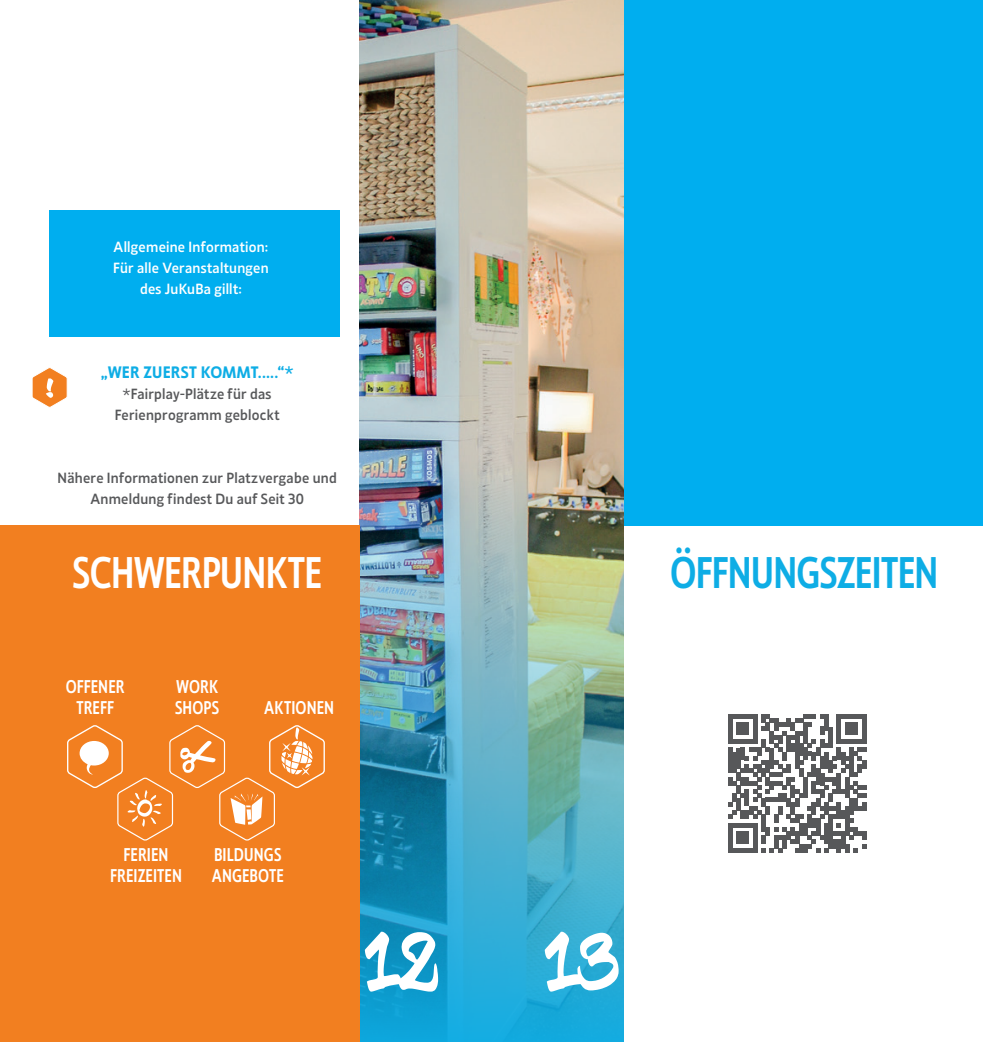
<style>
.page{position:relative;width:983px;height:1042px;background:#fff}
.page>*{position:absolute;margin:0;border:0;box-sizing:border-box;transform-origin:0 0}
.t1{font:84px "Subway Paris SC";color:#fff}
.t2{font:42px "Ligurino Cd Rg";letter-spacing:-.015em;color:#0eade5}
.t3{font:42px "Ligurino Cd Rg";letter-spacing:-.015em;color:#fff}
.t4{font:17.5px/21px "Ligurino Cd Rg";letter-spacing:.005em;color:#fff;text-align:center}
.t5{font:700 15.75px "Ligurino Rg";letter-spacing:.015em;color:#0eade5}
.t6{font:14px/21px "Ligurino Rg";letter-spacing:.015em;color:#57585a;text-align:center}
.t7{font:14px/21px "Ligurino Rg";letter-spacing:.015em;color:#fff;text-align:center}
</style>
<div class="page">
<svg style="left:728px;top:714px;width:137px;height:138px"></svg>
<div style="left:623px;top:0;width:359px;height:525px;background:#00aeef"></div>
<img style="left:359px;top:0;width:264px;height:424px">
<div style="left:50px;top:210px;width:290px;height:126px;background:#00aeef"></div>
<div style="left:0;top:525px;width:359px;height:517px;background:#f27f20"></div>
<img style="left:359px;top:424px;width:264px;height:618px">
<svg style="left:67px;top:725px;width:258px;height:116px"></svg>
<svg style="left:32px;top:367px;width:36px;height:41px"></svg>
<p class="t7" style="left:113px;top:235px;width:157px">Allgemeine Information:<br>Für alle Veranstaltungen des JuKuBa gillt:</p>
<p class="t5" style="left:101px;top:359px;width:194px">„WER ZUERST KOMMT.....“*</p>
<p class="t6" style="left:115px;top:382px;width:166px">*Fairplay-Plätze für das<br>Ferienprogramm geblockt</p>
<p class="t6" style="left:58px;top:466px;width:280px">Nähere Informationen zur Platzvergabe und<br>Anmeldung findest Du auf Seit 30</p>
<h2 class="t3" style="left:72px;top:538px;width:251px">SCHWERPUNKTE</h2>
<h2 class="t2" style="left:670px;top:538px;width:270px">ÖFFNUNGSZEITEN</h2>
<p class="t4" style="left:66px;top:674px;width:60px">OFFENER<br>TREFF</p>
<p class="t4" style="left:175px;top:674px;width:46px;text-align:left">WORK<br>SHOPS</p>
<p class="t4" style="left:264px;top:695px;width:71px">AKTIONEN</p>
<p class="t4" style="left:110px;top:842px;width:73px">FERIEN<br>FREIZEITEN</p>
<p class="t4" style="left:212px;top:842px;width:73px;text-align:left">BILDUNGS<br>ANGEBOTE</p>
<h1 class="t1" style="left:365px;top:905px;width:73px">12</h1>
<h1 class="t1" style="left:545px;top:905px;width:74px">13</h1>
</div>
